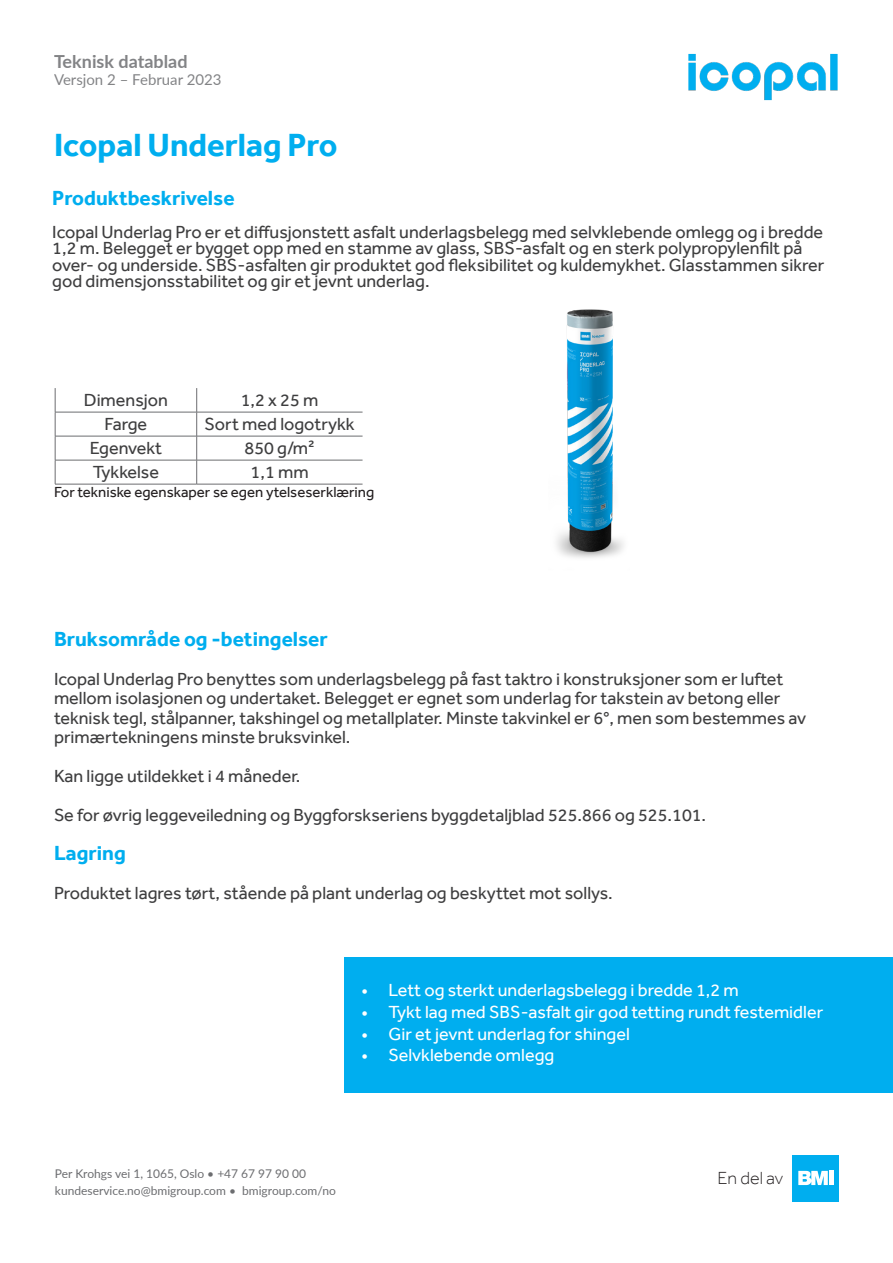
<style>
.page{position:relative;width:893px;height:1263px;background:#fff}
.page>*{position:absolute;margin:0;border:0;box-sizing:border-box;transform-origin:0 0}
.t1{font:700 33px "Effra";color:#00aeef}
.t2{font:700 21px "Effra";color:#00aeef}
.t3{font:18px/16.5px "Effra";color:#3e3e3f}
.t4{font:18px "Effra";color:#fff}
.t5{font:700 18px "Lato";color:#6c6d70}
.t6{font:300 18px "Effra";color:#231f20}
.t7{font:15px "Effra";color:#231f20}
.t8{font:15px "Lato";color:#6c6d70}
.t9{font:12px "Lato";color:#6c6d70}
</style>
<div class="page">
<div style="left:793px;top:1155px;width:46px;height:46px;background:#00aeef"></div>
<svg style="left:798px;top:1171px;width:30px;height:14px"></svg>
<hr style="left:829px;top:1171px;width:4px;height:14px;background:#fff">
<hr style="left:55px;top:412px;width:142px;height:1px;background:#6c6d70">
<hr style="left:197px;top:412px;width:166px;height:1px;background:#6c6d70">
<hr style="left:55px;top:436px;width:142px;height:1px;background:#6c6d70">
<hr style="left:197px;top:436px;width:166px;height:1px;background:#6c6d70">
<hr style="left:55px;top:460px;width:142px;height:1px;background:#6c6d70">
<hr style="left:197px;top:460px;width:166px;height:1px;background:#6c6d70">
<hr style="left:55px;top:484px;width:142px;height:1px;background:#6c6d70">
<hr style="left:197px;top:484px;width:166px;height:1px;background:#6c6d70">
<svg style="left:55px;top:388px;width:1px;height:96px"></svg>
<svg style="left:196px;top:388px;width:1px;height:96px"></svg>
<div style="left:344px;top:957px;width:549px;height:135px;background:#00aeef"></div>
<img style="left:688px;top:53px;width:150px;height:48px">
<img style="left:556px;top:309px;width:68px;height:249px">
<p class="t5" style="left:54px;top:49px;width:135px">Teknisk datablad</p>
<p class="t8" style="left:54px;top:69px;width:169px">Versjon 2 – Februar 2023</p>
<p class="t1" style="left:54px;top:125px;width:285px">Icopal Underlag Pro</p>
<p class="t2" style="left:52px;top:185px;width:184px">Produktbeskrivelse</p>
<p class="t3" style="left:52px;top:223px;width:774px">Icopal Underlag Pro er et diffusjonstett asfalt underlagsbelegg med selvklebende omlegg og i bredde 1,2 m. Belegget er bygget opp med en stamme av glass, SBS-asfalt og en sterk polypropylenfilt på over- og underside. SBS-asfalten gir produktet god fleksibilitet og kuldemykhet. Glasstammen sikrer god dimensjonsstabilitet og gir et jevnt underlag.</p>
<p class="t3" style="left:84px;top:392px;width:86px">Dimensjon</p>
<p class="t3" style="left:241px;top:392px;width:79px">1,2 x 25 m</p>
<p class="t3" style="left:105px;top:416px;width:44px">Farge</p>
<p class="t3" style="left:205px;top:416px;width:152px">Sort med logotrykk</p>
<p class="t3" style="left:90px;top:440px;width:74px">Egenvekt</p>
<p class="t3" style="left:245px;top:440px;width:72px">850 g/m²</p>
<p class="t3" style="left:93px;top:464px;width:68px">Tykkelse</p>
<p class="t3" style="left:251px;top:464px;width:60px">1,1 mm</p>
<p class="t7" style="left:54px;top:483px;width:322px">For tekniske egenskaper se egen ytelseserklæring</p>
<p class="t2" style="left:54px;top:626px;width:275px">Bruksområde og -betingelser</p>
<p class="t3" style="left:54px;top:668px;width:754px;line-height:19.5px">Icopal Underlag Pro benyttes som underlagsbelegg på fast taktro i konstruksjoner som er luftet mellom isolasjonen og undertaket. Belegget er egnet som underlag for takstein av betong eller teknisk tegl, stålpanner, takshingel og metallplater. Minste takvinkel er 6°, men som bestemmes av primærtekningens minste bruksvinkel.</p>
<p class="t3" style="left:54px;top:767px;width:248px">Kan ligge utildekket i 4 måneder.</p>
<p class="t3" style="left:54px;top:806px;width:654px">Se for øvrig leggeveiledning og Byggforskseriens byggdetaljblad 525.866 og 525.101.</p>
<p class="t2" style="left:54px;top:840px;width:73px">Lagring</p>
<p class="t3" style="left:54px;top:884px;width:560px">Produktet lagres tørt, stående på plant underlag og beskyttet mot sollys.</p>
<p class="t4" style="left:361px;top:980px;width:379px">• Lett og sterkt underlagsbelegg i bredde 1,2 m</p>
<p class="t4" style="left:361px;top:1001px;width:463px">• Tykt lag med SBS-asfalt gir god tetting rundt festemidler</p>
<p class="t4" style="left:361px;top:1023px;width:270px">• Gir et jevnt underlag for shingel</p>
<p class="t4" style="left:361px;top:1044px;width:194px">• Selvklebende omlegg</p>
<p class="t9" style="left:55px;top:1165px;width:253px">Per Krohgs vei 1, 1065, Oslo • +47 67 97 90 00</p>
<p class="t9" style="left:55px;top:1182px;width:282px">kundeservice.no@bmigroup.com • bmigroup.com/no</p>
<p class="t6" style="left:717px;top:1167px;width:67px">En del av</p>
</div>
